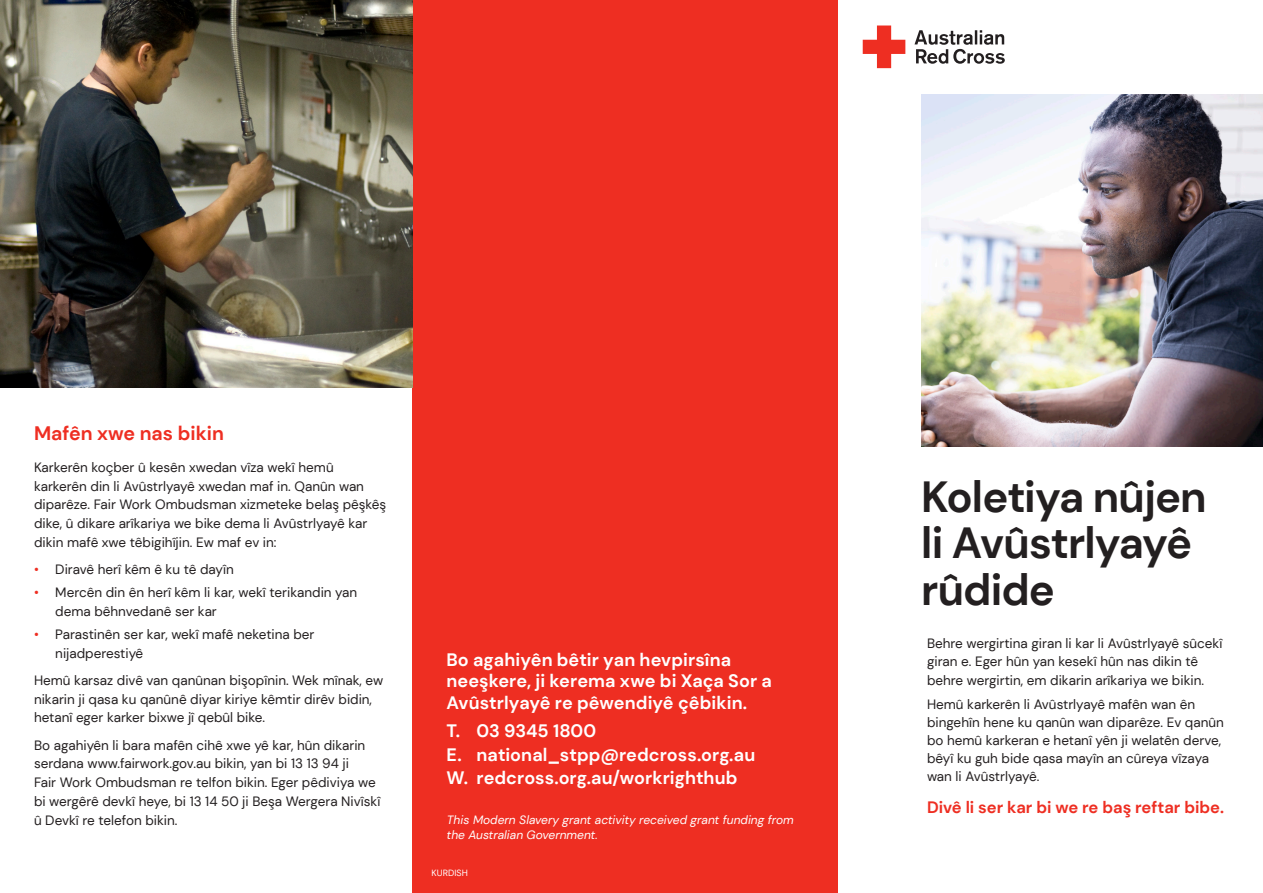
<style>
.page{position:relative;width:1263px;height:893px;background:#fff}
.page>*{position:absolute;margin:0;border:0;box-sizing:border-box;transform-origin:0 0}
.t1{font:700 43.5px/46.3px "DM Sans";letter-spacing:-.02em;color:#231f20}
.SUB_HEADING{font:700 19.5px "DM Sans";color:#ee2e22}
.Back_Page_Addresses{font:700 18px/21.6px "DM Sans";letter-spacing:.005em;color:#fff}
.BODY{font:700 16.5px "DM Sans";color:#ee2e22}
.BODY-2{font:13.5px/18.8px "DM Sans";color:#231f20}
.t2{font:italic 12px/15px "DM Sans";color:#fff}
.BODY_BULLET{font:9px "DM Sans";color:#fff}
.s1{color:#ee2e22}
</style>
<div class="page">
<div style="left:412px;top:0;width:426px;height:893px;background:#ee2e22"></div>
<img style="left:0;top:0;width:412px;height:387px">
<img style="left:921px;top:94px;width:342px;height:352px">
<svg style="left:914px;top:30px;width:91px;height:34px"></svg>
<svg style="left:863px;top:26px;width:42px;height:42px"></svg>
<p class="SUB_HEADING" style="left:34px;top:421px;width:191px">Mafên xwe nas bikin</p>
<p class="BODY-2" style="left:34px;top:458px;width:354px">Karkerên koçber û kesên xwedan vîza wekî hemû karkerên din li Avûstrlyayê xwedan maf in. Qanûn wan diparêze. Fair Work Ombudsman xizmeteke belaş pêşkêş dike, û dikare arîkariya we bike dema li Avûstrlyayê kar dikin mafê xwe têbigihîjin. Ew maf ev in:</p>
<p class="BODY-2" style="left:34px;top:560px;width:201px"><span class="s1">•</span> Diravê herî kêm ê ku tê dayîn</p>
<p class="BODY-2" style="left:55px;top:583px;width:303px;text-indent:-21px"><span class="s1">•</span> Mercên din ên herî kêm li kar, wekî terikandin yan dema bêhnvedanê ser kar</p>
<p class="BODY-2" style="left:55px;top:625px;width:261px;text-indent:-21px"><span class="s1">•</span> Parastinên ser kar, wekî mafê neketina ber nijadperestiyê</p>
<p class="BODY-2" style="left:34px;top:671px;width:351px">Hemû karsaz divê van qanûnan bişopînin. Wek mînak, ew nikarin ji qasa ku qanûnê diyar kiriye kêmtir dirêv bidin, hetanî eger karker bixwe jî qebûl bike.</p>
<p class="BODY-2" style="left:34px;top:735px;width:348px">Bo agahiyên li bara mafên cihê xwe yê kar, hûn dikarin serdana www.fairwork.gov.au bikin, yan bi 13 13 94 ji<br>Fair Work Ombudsman re telfon bikin. Eger pêdiviya we bi wergêrê devkî heye, bi 13 14 50 ji Beşa Wergera Nivîskî û Devkî re telefon bikin.</p>
<p class="Back_Page_Addresses" style="left:446px;top:648px;width:327px">Bo agahiyên bêtir yan hevpirsîna neeşkere, ji kerema xwe bi Xaça Sor a<br>Avûstrlyayê re pêwendiyê çêbikin.</p>
<p class="Back_Page_Addresses" style="left:446px;top:720px;width:151px">T. 03 9345 1800</p>
<p class="Back_Page_Addresses" style="left:446px;top:743px;width:310px">E. national_stpp@redcross.org.au</p>
<p class="Back_Page_Addresses" style="left:446px;top:767px;width:293px">W. redcross.org.au/workrighthub</p>
<p class="t2" style="left:447px;top:812px;width:348px">This Modern Slavery grant activity received grant funding from the Australian Government.</p>
<p class="BODY_BULLET" style="left:432px;top:867px;width:38px">KURDISH</p>
<h1 class="t1" style="left:921px;top:474px;width:287px">Koletiya nûjen li Avûstrlyayê rûdide</h1>
<p class="BODY-2" style="left:927px;top:635px;width:297px;line-height:18px">Behre wergirtina giran li kar li Avûstrlyayê sûcekî giran e. Eger hûn yan kesekî hûn nas dikin tê behre wergirtin, em dikarin arîkariya we bikin.</p>
<p class="BODY-2" style="left:927px;top:695px;width:298px;line-height:18px">Hemû karkerên li Avûstrlyayê mafên wan ên bingehîn hene ku qanûn wan diparêze. Ev qanûn bo hemû karkeran e hetanî yên ji welatên derve, bêyî ku guh bide qasa mayîn an cûreya vîzaya wan li Avûstrlyayê.</p>
<p class="BODY" style="left:927px;top:797px;width:299px">Divê li ser kar bi we re baş reftar bibe.</p>
</div>
